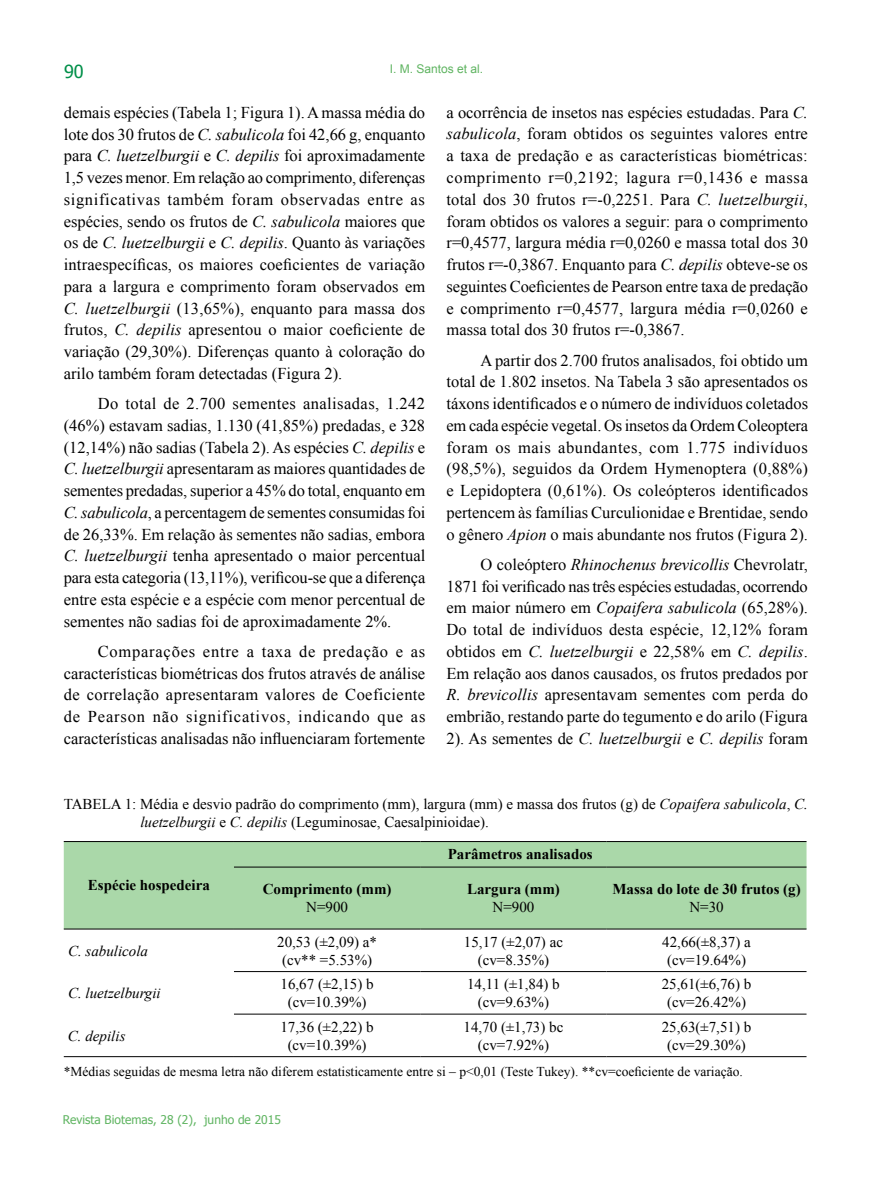
<style>
.page{position:relative;width:893px;height:1191px;background:#fff}
.page>*{position:absolute;margin:0;border:0;box-sizing:border-box;transform-origin:0 0}
.t1{font:18px "Tahoma";color:#008f49}
.t2{font:16.5px/21.8px "Times New Roman";color:#000;text-align:justify}
.t3{font:15px/18px "Times New Roman";color:#000;text-align:center}
.t4{font:700 15px "Times New Roman";color:#000}
.t5{font:italic 15px "Times New Roman";color:#000}
.t6{font:13.5px "Times New Roman";color:#000}
.t7{font:12px "Tahoma";color:#5fb461}
.t8{font:12px "Arial";color:#5fb461}
.s1{font-style:italic}
</style>
<div class="page">
<div style="left:64px;top:842px;width:742px;height:86px;background:#aad8a9"></div>
<hr style="left:64px;top:841px;width:170px;height:1px;background:#000">
<hr style="left:234px;top:841px;width:186px;height:1px;background:#000">
<hr style="left:420px;top:841px;width:187px;height:1px;background:#000">
<hr style="left:607px;top:841px;width:199px;height:1px;background:#000">
<hr style="left:234px;top:866px;width:186px;height:1px;background:#000">
<hr style="left:420px;top:866px;width:187px;height:1px;background:#000">
<hr style="left:607px;top:866px;width:199px;height:1px;background:#000">
<hr style="left:64px;top:928px;width:170px;height:1px;background:#000">
<hr style="left:234px;top:928px;width:186px;height:1px;background:#000">
<hr style="left:420px;top:928px;width:187px;height:1px;background:#000">
<hr style="left:607px;top:928px;width:199px;height:1px;background:#000">
<hr style="left:234px;top:971px;width:186px;height:1px;background:#000">
<hr style="left:420px;top:971px;width:187px;height:1px;background:#000">
<hr style="left:607px;top:971px;width:199px;height:1px;background:#000">
<hr style="left:234px;top:1013px;width:186px;height:1px;background:#000">
<hr style="left:420px;top:1013px;width:187px;height:1px;background:#000">
<hr style="left:607px;top:1013px;width:199px;height:1px;background:#000">
<hr style="left:64px;top:1056px;width:170px;height:1px;background:#000">
<hr style="left:234px;top:1056px;width:186px;height:1px;background:#000">
<hr style="left:420px;top:1056px;width:187px;height:1px;background:#000">
<hr style="left:607px;top:1056px;width:199px;height:1px;background:#000">
<p class="t1" style="left:64px;top:64px;width:21px">90</p>
<p class="t8" style="left:390px;top:61px;width:95px">I. M. Santos et al.</p>
<p class="t2" style="left:64px;top:103px;width:363px">demais espécies (Tabela 1; Figura 1). A massa média do lote dos 30 frutos de <span class="s1">C. sabulicola</span> foi 42,66 g, enquanto para <span class="s1">C. luetzelburgii</span> e <span class="s1">C. depilis</span> foi aproximadamente 1,5 vezes menor. Em relação ao comprimento, diferenças significativas também foram observadas entre as espécies, sendo os frutos de <span class="s1">C. sabulicola</span> maiores que os de <span class="s1">C. luetzelburgii</span> e <span class="s1">C. depilis</span>. Quanto às variações intraespecíicas, os maiores coeicientes de variação para a largura e comprimento foram observados em <span class="s1">C. luetzelburgii</span> (13,65%), enquanto para massa dos frutos, <span class="s1">C. depilis</span> apresentou o maior coeiciente de variação (29,30%). Diferenças quanto à coloração do arilo também foram detectadas (Figura 2).</p>
<p class="t2" style="left:64px;top:394px;width:363px;text-indent:34px">Do total de 2.700 sementes analisadas, 1.242 (46%) estavam sadias, 1.130 (41,85%) predadas, e 328 (12,14%) não sadias (Tabela 2). As espécies <span class="s1">C. depilis</span> e <span class="s1">C. luetzelburgii</span> apresentaram as maiores quantidades de sementes predadas, superior a 45% do total, enquanto em <span class="s1">C. sabulicola</span>, a percentagem de sementes consumidas foi de 26,33%. Em relação às sementes não sadias, embora <span class="s1">C. luetzelburgii</span> tenha apresentado o maior percentual para esta categoria (13,11%), veriicou-se que a diferença entre esta espécie e a espécie com menor percentual de sementes não sadias foi de aproximadamente 2%.</p>
<p class="t2" style="left:64px;top:642px;width:363px;text-indent:34px">Comparações entre a taxa de predação e as características biométricas dos frutos através de análise de correlação apresentaram valores de Coeficiente de Pearson não significativos, indicando que as características analisadas não inluenciaram fortemente</p>
<p class="t2" style="left:446px;top:103px;width:363px">a ocorrência de insetos nas espécies estudadas. Para <span class="s1">C. sabulicola</span>, foram obtidos os seguintes valores entre a taxa de predação e as características biométricas: comprimento r=0,2192; lagura r=0,1436 e massa total dos 30 frutos r=-0,2251. Para <span class="s1">C. luetzelburgii</span>, foram obtidos os valores a seguir: para o comprimento r=0,4577, largura média r=0,0260 e massa total dos 30 frutos r=-0,3867. Enquanto para <span class="s1">C. depilis</span> obteve-se os seguintes Coeicientes de Pearson entre taxa de predação e comprimento r=0,4577, largura média r=0,0260 e massa total dos 30 frutos r=-0,3867.</p>
<p class="t2" style="left:446px;top:351px;width:363px;text-indent:34px">A partir dos 2.700 frutos analisados, foi obtido um total de 1.802 insetos. Na Tabela 3 são apresentados os táxons identiicados e o número de indivíduos coletados em cada espécie vegetal. Os insetos da Ordem Coleoptera foram os mais abundantes, com 1.775 indivíduos (98,5%), seguidos da Ordem Hymenoptera (0,88%) e Lepidoptera (0,61%). Os coleópteros identiicados pertencem às famílias Curculionidae e Brentidae, sendo o gênero <span class="s1">Apion</span> o mais abundante nos frutos (Figura 2).</p>
<p class="t2" style="left:446px;top:555px;width:363px;text-indent:34px">O coleóptero <span class="s1">Rhinochenus brevicollis</span> Chevrolatr, 1871 foi veriicado nas três espécies estudadas, ocorrendo em maior número em <span class="s1">Copaifera sabulicola</span> (65,28%).<br>Do total de indivíduos desta espécie, 12,12% foram obtidos em <span class="s1">C. luetzelburgii</span> e 22,58% em <span class="s1">C. depilis</span>.<br>Em relação aos danos causados, os frutos predados por <span class="s1">R. brevicollis</span> apresentavam sementes com perda do embrião, restando parte do tegumento e do arilo (Figura 2). As sementes de <span class="s1">C. luetzelburgii</span> e <span class="s1">C. depilis</span> foram</p>
<p class="t3" style="left:140px;top:794px;width:669px;text-align:left;text-indent:-77px">TABELA 1: Média e desvio padrão do comprimento (mm), largura (mm) e massa dos frutos (g) de <span class="s1">Copaifera sabulicola</span>, <span class="s1">C. luetzelburgii</span> e <span class="s1">C. depilis</span> (Leguminosae, Caesalpinioidae).</p>
<p class="t4" style="left:88px;top:880px;width:124px">Espécie hospedeira</p>
<p class="t4" style="left:263px;top:883px;width:130px">Comprimento (mm)</p>
<p class="t3" style="left:306px;top:897px;width:43px">N=900</p>
<p class="t4" style="left:448px;top:849px;width:147px">Parâmetros analisados</p>
<p class="t4" style="left:467px;top:883px;width:94px">Largura (mm)</p>
<p class="t3" style="left:493px;top:897px;width:43px">N=900</p>
<p class="t4" style="left:612px;top:883px;width:190px">Massa do lote de 30 frutos (g)</p>
<p class="t3" style="left:689px;top:897px;width:36px">N=30</p>
<p class="t5" style="left:68px;top:945px;width:82px">C. sabulicola</p>
<p class="t3" style="left:277px;top:932px;width:101px">20,53 (±2,09) a* (cv** =5.53%)</p>
<p class="t3" style="left:464px;top:934px;width:101px">15,17 (±2,07) ac (cv=8.35%)</p>
<p class="t3" style="left:662px;top:934px;width:90px">42,66(±8,37) a (cv=19.64%)</p>
<p class="t5" style="left:68px;top:987px;width:94px">C. luetzelburgii</p>
<p class="t3" style="left:280px;top:976px;width:95px">16,67 (±2,15) b (cv=10.39%)</p>
<p class="t3" style="left:467px;top:976px;width:94px">14,11 (±1,84) b (cv=9.63%)</p>
<p class="t3" style="left:662px;top:976px;width:91px">25,61(±6,76) b (cv=26.42%)</p>
<p class="t5" style="left:68px;top:1030px;width:59px">C. depilis</p>
<p class="t3" style="left:280px;top:1019px;width:95px">17,36 (±2,22) b (cv=10.39%)</p>
<p class="t3" style="left:463px;top:1019px;width:101px">14,70 (±1,73) bc (cv=7.92%)</p>
<p class="t3" style="left:662px;top:1019px;width:91px">25,63(±7,51) b (cv=29.30%)</p>
<p class="t6" style="left:64px;top:1061px;width:680px">*Médias seguidas de mesma letra não diferem estatisticamente entre si – p&lt;0,01 (Teste Tukey). **cv=coeiciente de variação.</p>
<p class="t7" style="left:63px;top:1114px;width:219px">Revista Biotemas, 28 (2), junho de 2015</p>
</div>
